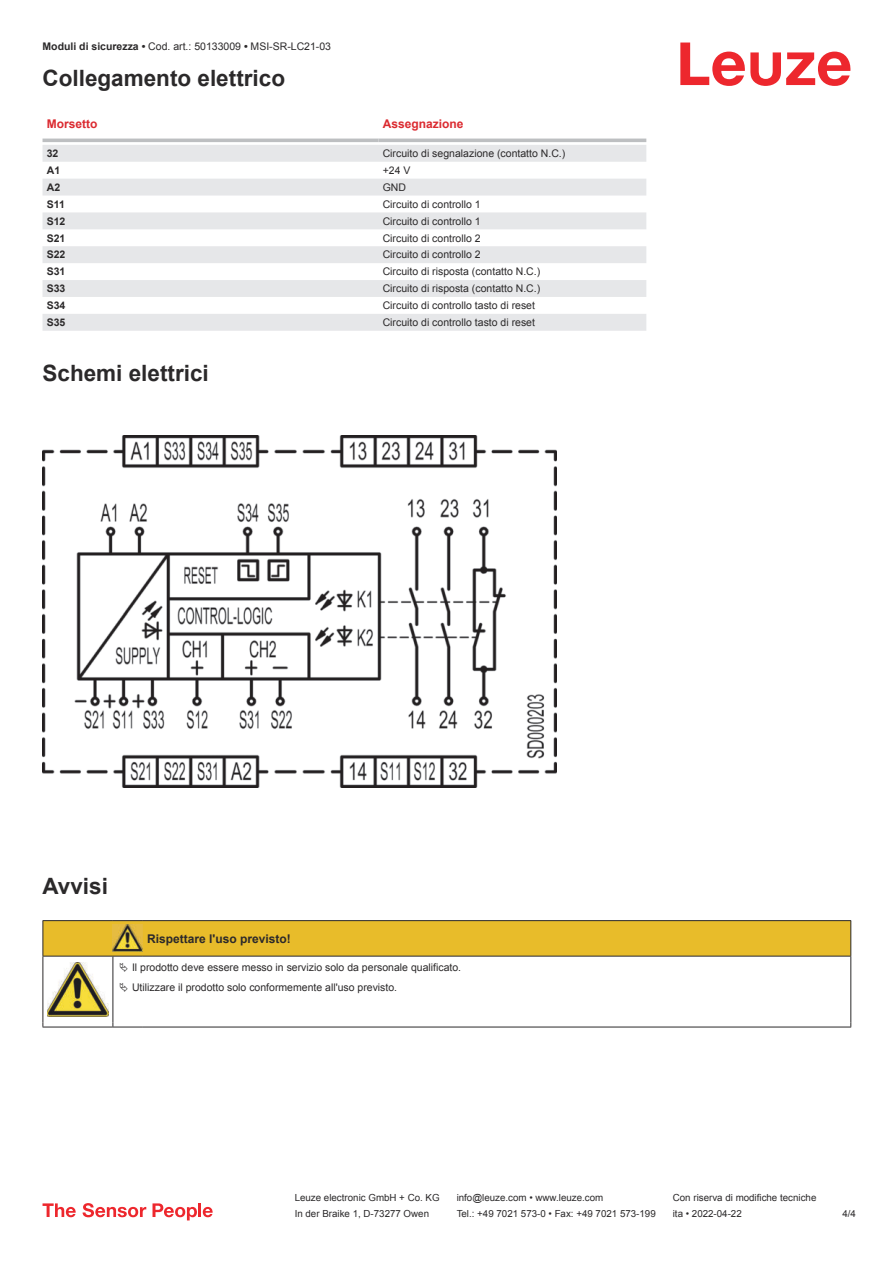
<style>
.page{position:relative;width:893px;height:1263px;background:#fff}
.page>*{position:absolute;margin:0;border:0;box-sizing:border-box;transform-origin:0 0}
.t1{font:700 22.5px "Arial";color:#2b292a}
.t2{font:700 12px "Arial";color:#2b292a}
.t3{font:700 12px "Arial";color:#db2a30}
.t4{font:10.5px/20.2px "Arial";color:#2b292a}
.t5{font:700 10.5px "Arial";color:#2b292a}
.t6{font:9.75px "Arial";color:#2b292a}
.s1{font-weight:700}
</style>
<div class="page">
<svg style="left:680px;top:43px;width:170px;height:43px"></svg>
<svg style="left:43px;top:138px;width:603px;height:1px"></svg>
<svg style="left:43px;top:145px;width:603px;height:186px;fill:#e6e7e9"></svg>
<hr style="left:43px;top:139px;width:335px;height:3px;background:#bdbfc1">
<hr style="left:378px;top:139px;width:268px;height:3px;background:#bdbfc1">
<svg style="left:43px;top:1203px;width:33px;height:14px"></svg>
<svg style="left:83px;top:1203px;width:63px;height:14px"></svg>
<svg style="left:153px;top:1203px;width:44px;height:17px"></svg>
<hr style="left:198px;top:1203px;width:3px;height:14px;background:#ed272d">
<svg style="left:203px;top:1207px;width:10px;height:10px"></svg>
<img style="left:43px;top:436px;width:513px;height:351px">
<svg style="left:44px;top:997px;width:806px;height:30px"></svg>
<hr style="left:43px;top:920px;width:70px;height:1px;background:#2b292a">
<hr style="left:113px;top:920px;width:30px;height:1px;background:#2b292a">
<hr style="left:143px;top:920px;width:708px;height:1px;background:#2b292a">
<hr style="left:43px;top:956px;width:1px;height:66px;background:#2b292a">
<hr style="left:113px;top:956px;width:1px;height:66px;background:#2b292a">
<hr style="left:850px;top:956px;width:1px;height:66px;background:#2b292a">
<hr style="left:43px;top:1027px;width:70px;height:1px;background:#2b292a">
<hr style="left:113px;top:1027px;width:30px;height:1px;background:#2b292a">
<hr style="left:143px;top:1027px;width:708px;height:1px;background:#2b292a">
<img style="left:47px;top:997px;width:61px;height:19px">
<svg style="left:43px;top:921px;width:808px;height:76px"></svg>
<p class="t4" style="left:43px;top:37px;width:290px"><span class="s1">Moduli di sicurezza •</span> Cod. art.: 50133009 <span class="s1">•</span> MSI-SR-LC21-03</p>
<h1 class="t1" style="left:43px;top:70px;width:244px">Collegamento elettrico</h1>
<p class="t3" style="left:47px;top:119px;width:52px">Morsetto</p>
<p class="t3" style="left:383px;top:119px;width:82px">Assegnazione</p>
<p class="t5" style="left:47px;top:149px;width:13px">32</p>
<p class="t4" style="left:383px;top:144px;width:184px">Circuito di segnalazione (contatto N.C.)</p>
<p class="t5" style="left:47px;top:166px;width:15px">A1</p>
<p class="t4" style="left:383px;top:161px;width:29px">+24 V</p>
<p class="t5" style="left:47px;top:183px;width:15px">A2</p>
<p class="t4" style="left:383px;top:178px;width:25px">GND</p>
<p class="t5" style="left:47px;top:200px;width:20px">S11</p>
<p class="t4" style="left:383px;top:195px;width:100px">Circuito di controllo 1</p>
<p class="t5" style="left:47px;top:217px;width:20px">S12</p>
<p class="t4" style="left:383px;top:212px;width:100px">Circuito di controllo 1</p>
<p class="t5" style="left:47px;top:234px;width:20px">S21</p>
<p class="t4" style="left:383px;top:229px;width:100px">Circuito di controllo 2</p>
<p class="t5" style="left:47px;top:251px;width:20px">S22</p>
<p class="t4" style="left:383px;top:246px;width:100px">Circuito di controllo 2</p>
<p class="t5" style="left:47px;top:268px;width:20px">S31</p>
<p class="t4" style="left:383px;top:262px;width:159px">Circuito di risposta (contatto N.C.)</p>
<p class="t5" style="left:47px;top:285px;width:20px">S33</p>
<p class="t4" style="left:383px;top:279px;width:159px">Circuito di risposta (contatto N.C.)</p>
<p class="t5" style="left:47px;top:301px;width:20px">S34</p>
<p class="t4" style="left:383px;top:296px;width:154px">Circuito di controllo tasto di reset</p>
<p class="t5" style="left:47px;top:318px;width:20px">S35</p>
<p class="t4" style="left:383px;top:313px;width:154px">Circuito di controllo tasto di reset</p>
<h1 class="t1" style="left:43px;top:364px;width:168px">Schemi elettrici</h1>
<h1 class="t1" style="left:43px;top:878px;width:67px">Avvisi</h1>
<p class="t2" style="left:147px;top:934px;width:145px">Rispettare l'uso previsto!</p>
<p class="t4" style="left:132px;top:958px;width:331px">Il prodotto deve essere messo in servizio solo da personale qualificato.<br>Utilizzare il prodotto solo conformemente all'uso previsto.</p>
<p class="t6" style="left:295px;top:1194px;width:146px">Leuze electronic GmbH + Co. KG</p>
<p class="t6" style="left:457px;top:1194px;width:148px">info@leuze.com • www.leuze.com</p>
<p class="t6" style="left:673px;top:1194px;width:145px">Con riserva di modifiche tecniche</p>
<p class="t6" style="left:295px;top:1210px;width:136px">In der Braike 1, D-73277 Owen</p>
<p class="t6" style="left:457px;top:1210px;width:201px">Tel.: +49 7021 573-0 • Fax: +49 7021 573-199</p>
<p class="t6" style="left:673px;top:1210px;width:70px">ita • 2022-04-22</p>
<p class="t6" style="left:842px;top:1210px;width:15px">4 /4</p>
</div>
